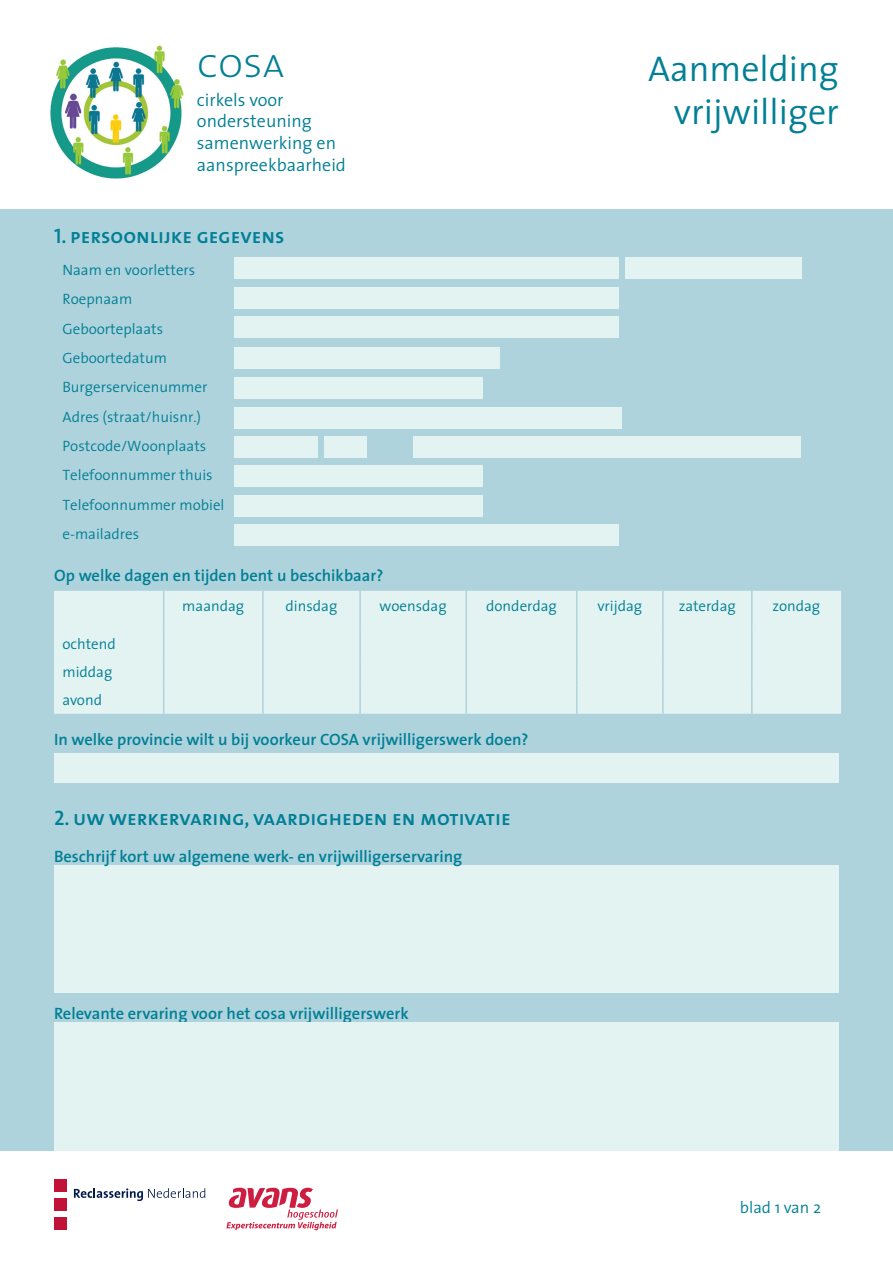
<style>
.page{position:relative;width:893px;height:1263px;background:#fff}
.page>*{position:absolute;margin:0;border:0;box-sizing:border-box;transform-origin:0 0}
.t1{font:42px "The Sans Extra Light Caps";color:#007f95}
.t2{font:300 36px/43.2px "The Sans";color:#007f95;text-align:right}
.t3{font:21px "The Sans Semi Bold Caps";color:#007f95}
.t4{font:300 18px/21.6px "The Sans";color:#007f95}
.t5{font:600 16.5px "The Sans";color:#007f95}
.t6{font:300 16.5px "The Sans";color:#007f95}
.t7{font:300 15px/29.4px "The Sans";color:#007f95}
</style>
<div class="page">
<div style="left:0;top:209px;width:893px;height:941px;background:#afd3dd"></div>
<img style="left:50px;top:45px;width:134px;height:134px">
<div style="left:54px;top:1217px;width:13px;height:13px;background:#c11238"></div>
<div style="left:54px;top:1198px;width:13px;height:13px;background:#c11238"></div>
<div style="left:54px;top:1179px;width:13px;height:13px;background:#c11238"></div>
<svg style="left:74px;top:1188px;width:131px;height:13px"></svg>
<svg style="left:226px;top:1188px;width:112px;height:42px"></svg>
<div style="left:234px;top:258px;width:384px;height:21px;background:#e3f3f1"></div>
<div style="left:234px;top:287px;width:384px;height:21px;background:#e3f3f1"></div>
<div style="left:234px;top:317px;width:384px;height:21px;background:#e3f3f1"></div>
<div style="left:324px;top:437px;width:43px;height:21px;background:#e3f3f1"></div>
<div style="left:235px;top:348px;width:265px;height:21px;background:#e3f3f1"></div>
<div style="left:235px;top:437px;width:83px;height:21px;background:#e3f3f1"></div>
<div style="left:414px;top:437px;width:387px;height:21px;background:#e3f3f1"></div>
<div style="left:234px;top:378px;width:248px;height:21px;background:#e3f3f1"></div>
<div style="left:234px;top:466px;width:248px;height:21px;background:#e3f3f1"></div>
<div style="left:234px;top:495px;width:248px;height:21px;background:#e3f3f1"></div>
<div style="left:234px;top:525px;width:384px;height:21px;background:#e3f3f1"></div>
<div style="left:54px;top:753px;width:785px;height:29px;background:#e3f3f1"></div>
<div style="left:626px;top:258px;width:176px;height:21px;background:#e3f3f1"></div>
<div style="left:54px;top:591px;width:787px;height:123px;background:#e3f3f1"></div>
<hr style="left:163px;top:591px;width:1px;height:38px;background:#afd3dd">
<svg style="left:163px;top:629px;width:1px;height:85px"></svg>
<hr style="left:262px;top:591px;width:2px;height:38px;background:#afd3dd">
<hr style="left:359px;top:591px;width:2px;height:38px;background:#afd3dd">
<hr style="left:465px;top:591px;width:2px;height:38px;background:#afd3dd">
<hr style="left:576px;top:591px;width:2px;height:38px;background:#afd3dd">
<hr style="left:662px;top:591px;width:2px;height:38px;background:#afd3dd">
<hr style="left:751px;top:591px;width:1px;height:38px;background:#afd3dd">
<hr style="left:262px;top:629px;width:2px;height:28px;background:#afd3dd">
<hr style="left:359px;top:629px;width:2px;height:28px;background:#afd3dd">
<hr style="left:465px;top:629px;width:2px;height:28px;background:#afd3dd">
<hr style="left:576px;top:629px;width:2px;height:28px;background:#afd3dd">
<hr style="left:662px;top:629px;width:2px;height:28px;background:#afd3dd">
<hr style="left:262px;top:657px;width:2px;height:28px;background:#afd3dd">
<hr style="left:359px;top:657px;width:2px;height:28px;background:#afd3dd">
<hr style="left:465px;top:657px;width:2px;height:28px;background:#afd3dd">
<hr style="left:576px;top:657px;width:2px;height:28px;background:#afd3dd">
<hr style="left:662px;top:657px;width:2px;height:28px;background:#afd3dd">
<hr style="left:262px;top:685px;width:2px;height:29px;background:#afd3dd">
<hr style="left:359px;top:685px;width:2px;height:29px;background:#afd3dd">
<hr style="left:465px;top:685px;width:2px;height:29px;background:#afd3dd">
<hr style="left:576px;top:685px;width:2px;height:29px;background:#afd3dd">
<hr style="left:662px;top:685px;width:2px;height:29px;background:#afd3dd">
<svg style="left:751px;top:629px;width:1px;height:85px"></svg>
<div style="left:54px;top:865px;width:785px;height:128px;background:#e3f3f1"></div>
<div style="left:54px;top:1022px;width:785px;height:128px;background:#e3f3f1"></div>
<div style="left:234px;top:407px;width:388px;height:21px;background:#e3f3f1"></div>
<h1 class="t1" style="left:197px;top:36px;width:89px">cosa</h1>
<h2 class="t2" style="left:648px;top:48px;width:192px">Aanmelding vrijwilliger</h2>
<p class="t4" style="left:197px;top:89px;width:151px">cirkels voor ondersteuning samenwerking en aanspreekbaarheid</p>
<h3 class="t3" style="left:54px;top:222px;width:232px">1. persoonlijke gegevens</h3>
<p class="t7" style="left:62px;top:255px;width:163px">Naam en voorletters<br>Roepnaam<br>Geboorteplaats<br>Geboortedatum<br>Burgerservicenummer<br>Adres (straat/huisnr.)<br>Postcode/Woonplaats<br>Telefoonnummer thuis<br>Telefoonnummer mobiel e-mailadres</p>
<p class="t5" style="left:54px;top:564px;width:331px">Op welke dagen en tijden bent u beschikbaar?</p>
<p class="t7" style="left:182px;top:591px;width:64px">maandag</p>
<p class="t7" style="left:286px;top:591px;width:53px">dinsdag</p>
<p class="t7" style="left:380px;top:591px;width:69px">woensdag</p>
<p class="t7" style="left:486px;top:591px;width:72px">donderdag</p>
<p class="t7" style="left:597px;top:591px;width:46px">vrijdag</p>
<p class="t7" style="left:679px;top:591px;width:58px">zaterdag</p>
<p class="t7" style="left:772px;top:591px;width:49px">zondag</p>
<p class="t7" style="left:62px;top:629px;width:55px;line-height:28.3px">ochtend middag avond</p>
<p class="t5" style="left:54px;top:729px;width:476px">In welke provincie wilt u bij voorkeur COSA vrijwilligerswerk doen?</p>
<h3 class="t3" style="left:54px;top:805px;width:458px">2. uw werkervaring, vaardigheden en motivatie</h3>
<p class="t5" style="left:54px;top:845px;width:410px">Beschrijf kort uw algemene werk- en vrijwilligerservaring</p>
<p class="t5" style="left:54px;top:1003px;width:356px">Relevante ervaring voor het cosa vrijwilligerswerk</p>
<p class="t6" style="left:740px;top:1197px;width:83px">blad 1 van 2</p>
</div>
